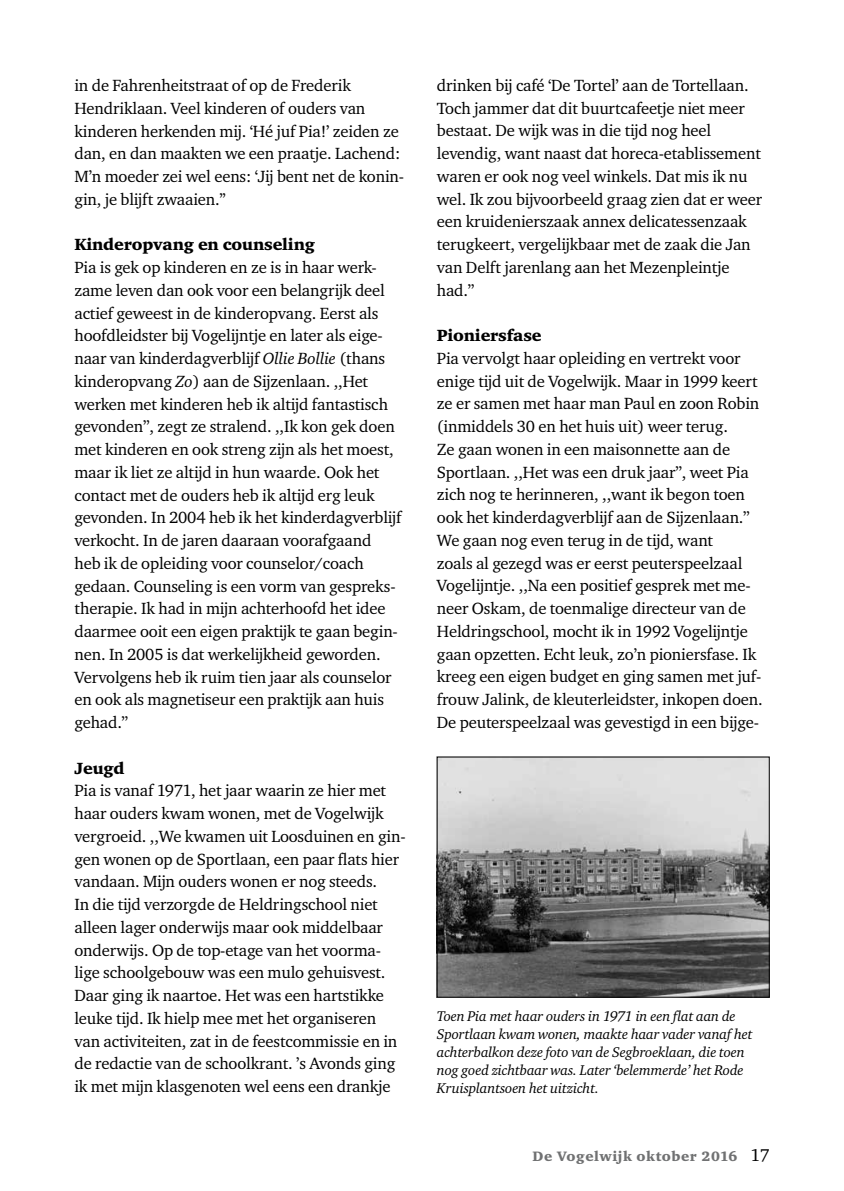
<style>
.page{position:relative;width:844px;height:1191px;background:#fff}
.page>*{position:absolute;margin:0;border:0;box-sizing:border-box;transform-origin:0 0}
.t1{font:16.62px/22.8px "Charter ITC";letter-spacing:-.01em;color:#000}
.t2{font:16.62px "Charter ITC Blac";letter-spacing:-.01em;color:#000}
.t3{font:italic 14.35px/17.8px "Charter ITC";letter-spacing:-.01em;color:#000}
.t4{font:14px "Charter ITC Blac";letter-spacing:.04em;color:#707172}
.s1{font-style:italic}
.s2{font-family:"Charter ITC";font-size:17.5px;color:#000}
</style>
<div class="page">
<img style="left:439px;top:758px;width:328px;height:237px">
<div style="left:437px;top:756px;width:332px;height:241px;border:1px solid #000"></div>
<p class="t1" style="left:74px;top:74px;width:331px">in de Fahrenheitstraat of op de Frederik Hendriklaan. Veel kinderen of ouders van kinderen herkenden mij. ‘Hé juf Pia!’ zeiden ze dan, en dan maakten we een praatje. Lachend:<br>M’n moeder zei wel eens: ‘Jij bent net de konin&shy;gin, je blijft zwaaien.’’</p>
<p class="t2" style="left:74px;top:234px;width:242px">Kinderopvang en counseling</p>
<p class="t1" style="left:74px;top:256px;width:328px">Pia is gek op kinderen en ze is in haar werk&shy;zame leven dan ook voor een belangrijk deel actief geweest in de kinderopvang. Eerst als hoofdleidster bij Vogelijntje en later als eige&shy;naar van kinderdagverblijf <span class="s1">Ollie Bollie</span> (thans kinderopvang <span class="s1">Zo</span>) aan de Sijzenlaan. ,,Het werken met kinderen heb ik altijd fantastisch gevonden”, zegt ze stralend. ,,Ik kon gek doen met kinderen en ook streng zijn als het moest, maar ik liet ze altijd in hun waarde. Ook het contact met de ouders heb ik altijd erg leuk gevonden. In 2004 heb ik het kinderdagverblijf verkocht. In de jaren daaraan voorafgaand heb ik de opleiding voor counselor/coach gedaan. Counseling is een vorm van gespreks&shy;therapie. Ik had in mijn achterhoofd het idee daarmee ooit een eigen praktijk te gaan begin&shy;nen. In 2005 is dat werkelijkheid geworden.<br>Vervolgens heb ik ruim tien jaar als counselor en ook als magnetiseur een praktijk aan huis gehad.’’</p>
<p class="t2" style="left:74px;top:757px;width:52px">Jeugd</p>
<p class="t1" style="left:74px;top:779px;width:332px">Pia is vanaf 1971, het jaar waarin ze hier met haar ouders kwam wonen, met de Vogelwijk vergroeid. ,,We kwamen uit Loosduinen en gin&shy;gen wonen op de Sportlaan, een paar flats hier vandaan. Mijn ouders wonen er nog steeds.<br>In die tijd verzorgde de Heldringschool niet alleen lager onderwijs maar ook middelbaar onderwijs. Op de top-etage van het voorma&shy;lige schoolgebouw was een mulo gehuisvest.<br>Daar ging ik naartoe. Het was een hartstikke leuke tijd. Ik hielp mee met het organiseren van activiteiten, zat in de feestcommissie en in de redactie van de schoolkrant. ’s Avonds ging ik met mijn klasgenoten wel eens een drankje</p>
<p class="t1" style="left:437px;top:73px;width:327px">drinken bij café ‘De Tortel’ aan de Tortellaan.<br>Toch jammer dat dit buurtcafeetje niet meer bestaat. De wijk was in die tijd nog heel levendig, want naast dat horeca-etablissement waren er ook nog veel winkels. Dat mis ik nu wel. Ik zou bijvoorbeeld graag zien dat er weer een kruidenierszaak annex delicatessenzaak terugkeert, vergelijkbaar met de zaak die Jan van Delft jarenlang aan het Mezenpleintje had.”</p>
<p class="t2" style="left:437px;top:325px;width:106px">Pioniersfase</p>
<p class="t1" style="left:437px;top:346px;width:327px">Pia vervolgt haar opleiding en vertrekt voor enige tijd uit de Vogelwijk. Maar in 1999 keert ze er samen met haar man Paul en zoon Robin (inmiddels 30 en het huis uit) weer terug.<br>Ze gaan wonen in een maisonnette aan de Sportlaan. ,,Het was een druk jaar”, weet Pia zich nog te herinneren, ,,want ik begon toen ook het kinderdagverblijf aan de Sijzenlaan.” We gaan nog even terug in de tijd, want<br>zoals al gezegd was er eerst peuterspeelzaal Vogelijntje. ,,Na een positief gesprek met me&shy;neer Oskam, de toenmalige directeur van de Heldringschool, mocht ik in 1992 Vogelijntje gaan opzetten. Echt leuk, zo’n pioniersfase. Ik kreeg een eigen budget en ging samen met juf&shy;frouw Jalink, de kleuterleidster, inkopen doen.<br>De peuterspeelzaal was gevestigd in een bijge-</p>
<p class="t3" style="left:437px;top:1006px;width:317px">Toen Pia met haar ouders in 1971 in een flat aan de Sportlaan kwam wonen, maakte haar vader vanaf het achterbalkon deze foto van de Segbroeklaan, die toen nog goed zichtbaar was. Later ‘belemmerde’ het Rode Kruisplantsoen het uitzicht.</p>
<p class="t4" style="left:532px;top:1147px;width:238px">De Vogelwijk oktober 2016 <span class="s2">17</span></p>
</div>
